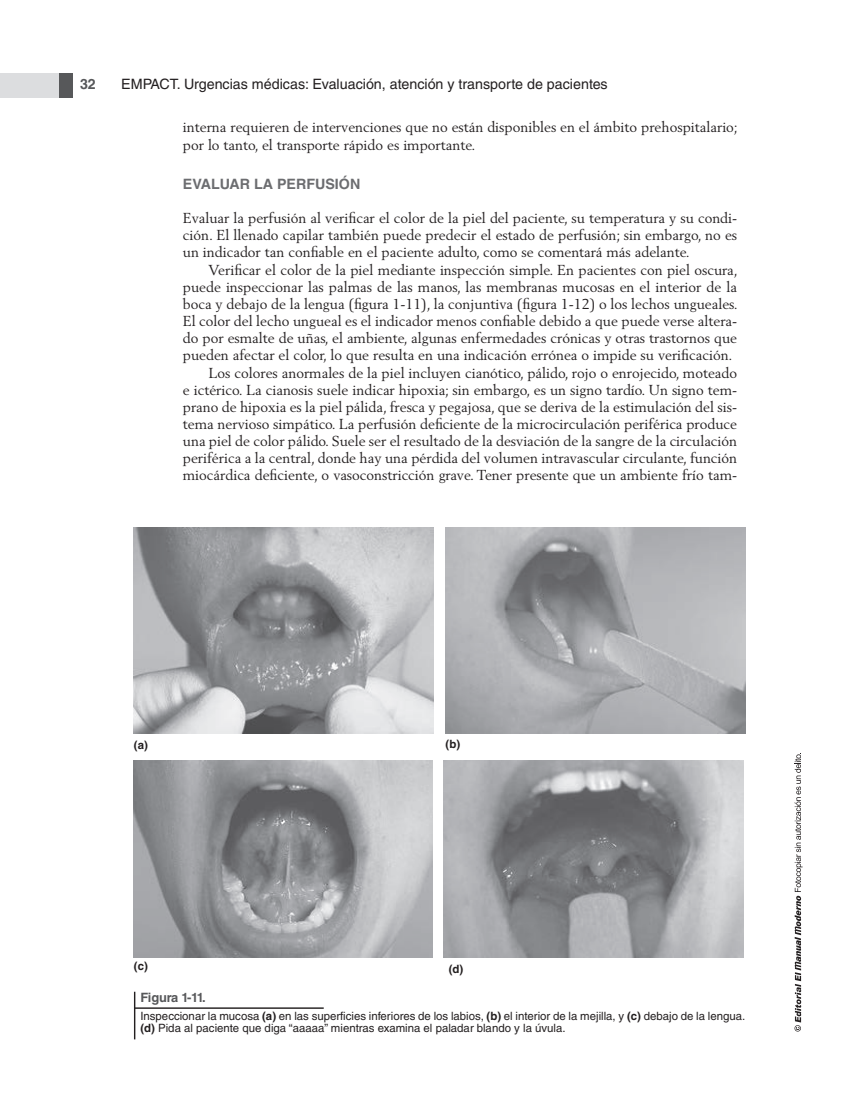
<style>
.page{position:relative;width:850px;height:1112px;background:#fff}
.page>*{position:absolute;margin:0;border:0;box-sizing:border-box;transform-origin:0 0}
.t1{font:14.2px/17.2px "Berling LT Std";color:#231f20}
.t2{font:14.2px "Helvetica LT Std";color:#231f20}
.t3{font:700 14.2px "Helvetica LT Std";color:#6c6d70}
.t4{font:700 14.2px "Helvetica LT Std";color:#57585a}
.t5{font:700 12.8px "Helvetica LT Std";letter-spacing:-.02em;color:#57585a}
.t6{font:11.4px/12.8px "Helvetica LT Std";color:#231f20}
.t7{font:700 11.4px "Helvetica LT Std";color:#231f20}
.s1{font-weight:700}
</style>
<div class="page">
<svg style="left:795px;top:753px;width:8px;height:278px"></svg>
<div style="left:0;top:73px;width:59px;height:25px;background:#dcdddf"></div>
<div style="left:60px;top:73px;width:13px;height:25px;background:#57585a"></div>
<hr style="left:134px;top:992px;width:1px;height:47px;background:#231f20">
<hr style="left:134px;top:1007px;width:190px;height:2px;background:#231f20">
<img style="left:443px;top:760px;width:300px;height:197px">
<img style="left:134px;top:761px;width:298px;height:196px">
<img style="left:446px;top:528px;width:300px;height:205px">
<img style="left:134px;top:528px;width:300px;height:205px">
<p class="t4" style="left:80px;top:79px;width:17px">32</p>
<p class="t2" style="left:121px;top:79px;width:488px">EMPACT. Urgencias médicas: Evaluación, atención y transporte de pacientes</p>
<p class="t1" style="left:183px;top:120px;width:557px;line-height:18px">interna requieren de intervenciones que no están disponibles en el ámbito prehospitalario; por lo tanto, el transporte rápido es importante.</p>
<p class="t3" style="left:183px;top:179px;width:179px">EVALUAR LA PERFUSIÓN</p>
<p class="t1" style="left:183px;top:211px;width:556px;text-align:justify">Evaluar la perfusión al verificar el color de la piel del paciente, su temperatura y su condi&shy;ción. El llenado capilar también puede predecir el estado de perfusión; sin embargo, no es un indicador tan confiable en el paciente adulto, como se comentará más adelante.</p>
<p class="t1" style="left:209px;top:262px;width:531px">Verificar el color de la piel mediante inspección simple. En pacientes con piel oscura,</p>
<p class="t1" style="left:183px;top:279px;width:556px">puede inspeccionar las palmas de las manos, las membranas mucosas en el interior de la</p>
<p class="t1" style="left:183px;top:297px;width:556px">boca y debajo de la lengua (figura 1-11), la conjuntiva (figura 1-12) o los lechos ungueales.</p>
<p class="t1" style="left:183px;top:314px;width:556px">El color del lecho ungueal es el indicador menos confiable debido a que puede verse altera-</p>
<p class="t1" style="left:183px;top:331px;width:556px">do por esmalte de uñas, el ambiente, algunas enfermedades crónicas y otras trastornos que</p>
<p class="t1" style="left:183px;top:348px;width:551px">pueden afectar el color, lo que resulta en una indicación errónea o impide su verificación.</p>
<p class="t1" style="left:209px;top:365px;width:530px">Los colores anormales de la piel incluyen cianótico, pálido, rojo o enrojecido, moteado</p>
<p class="t1" style="left:183px;top:382px;width:556px">e ictérico. La cianosis suele indicar hipoxia; sin embargo, es un signo tardío. Un signo tem-</p>
<p class="t1" style="left:183px;top:399px;width:556px">prano de hipoxia es la piel pálida, fresca y pegajosa, que se deriva de la estimulación del sis-</p>
<p class="t1" style="left:183px;top:417px;width:556px">tema nervioso simpático. La perfusión deficiente de la microcirculación periférica produce</p>
<p class="t1" style="left:183px;top:434px;width:556px">una piel de color pálido. Suele ser el resultado de la desviación de la sangre de la circulación</p>
<p class="t1" style="left:183px;top:451px;width:556px">periférica a la central, donde hay una pérdida del volumen intravascular circulante, función</p>
<p class="t1" style="left:183px;top:468px;width:556px">miocárdica deficiente, o vasoconstricción grave. Tener presente que un ambiente frío tam-</p>
<p class="t7" style="left:134px;top:741px;width:15px">(a)</p>
<p class="t7" style="left:446px;top:740px;width:16px">(b)</p>
<p class="t7" style="left:134px;top:962px;width:15px">(c)</p>
<p class="t7" style="left:449px;top:965px;width:16px">(d)</p>
<p class="t5" style="left:140px;top:993px;width:67px">Figura 1-11.</p>
<p class="t6" style="left:140px;top:1010px;width:606px">Inspeccionar la mucosa <span class="s1">(a)</span> en las superficies inferiores de los labios, <span class="s1">(b)</span> el interior de la mejilla, y <span class="s1">(c)</span> debajo de la lengua. <span class="s1">(d)</span> Pida al paciente que diga “aaaaa” mientras examina el paladar blando y la úvula.</p>
</div>
